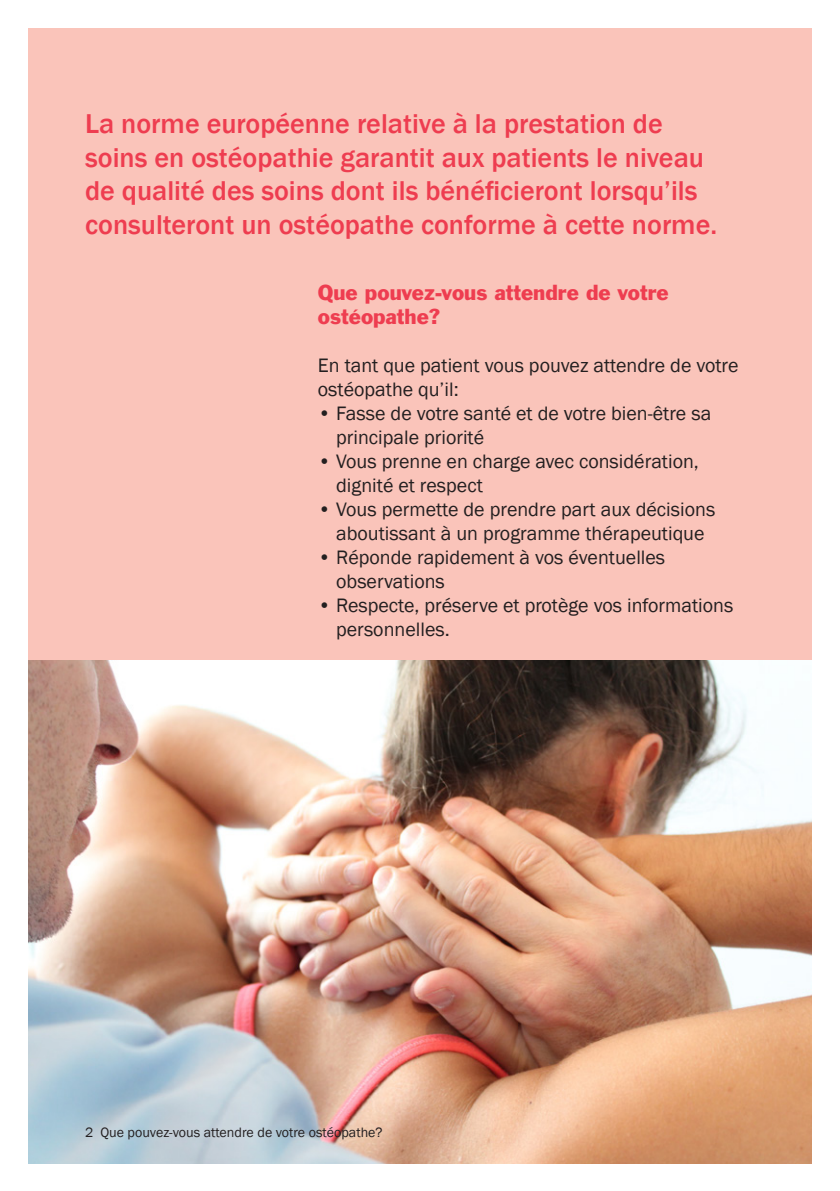
<style>
.page{position:relative;width:840px;height:1191px;background:#fff}
.page>*{position:absolute;margin:0;border:0;box-sizing:border-box;transform-origin:0 0}
.t1{font:500 28px/33.6px "Franklin Gothic";color:#ee3d50}
.t2{font:20px/24px "Franklin Gothic";color:#231f20}
.t3{font:20px/24px "Franklin Gothic BT";color:#ee3d50}
.t4{font:14px "Franklin Gothic";color:#231f20}
</style>
<div class="page">
<div style="left:28px;top:28px;width:783px;height:1134px;background:#fac4ba"></div>
<img style="left:28px;top:660px;width:783px;height:503px">
<p class="t1" style="left:85px;top:107px;width:633px">La norme européenne relative à la prestation de soins en ostéopathie garantit aux patients le niveau de qualité des soins dont ils bénéficieront lorsqu’ils consulteront un ostéopathe conforme à cette norme.</p>
<p class="t3" style="left:317px;top:281px;width:352px">Que pouvez-vous attendre de votre ostéopathe?</p>
<p class="t2" style="left:317px;top:354px;width:422px">En tant que patient vous pouvez attendre de votre ostéopathe qu’il:</p>
<p class="t2" style="left:336px;top:402px;width:376px;text-indent:-18px">• Fasse de votre santé et de votre bien-être sa principale priorité</p>
<p class="t2" style="left:336px;top:450px;width:364px;text-indent:-18px">• Vous prenne en charge avec considération, dignité et respect</p>
<p class="t2" style="left:317px;top:498px;width:399px;text-align:center">• Vous permette de prendre part aux décisions aboutissant à un programme thérapeutique</p>
<p class="t2" style="left:336px;top:546px;width:330px;text-indent:-18px">• Réponde rapidement à vos éventuelles observations</p>
<p class="t2" style="left:336px;top:594px;width:398px;text-indent:-18px">• Respecte, préserve et protège vos informations personnelles.</p>
<p class="t4" style="left:85px;top:1123px;width:299px">2 Que pouvez-vous attendre de votre ostéopathe?</p>
</div>
